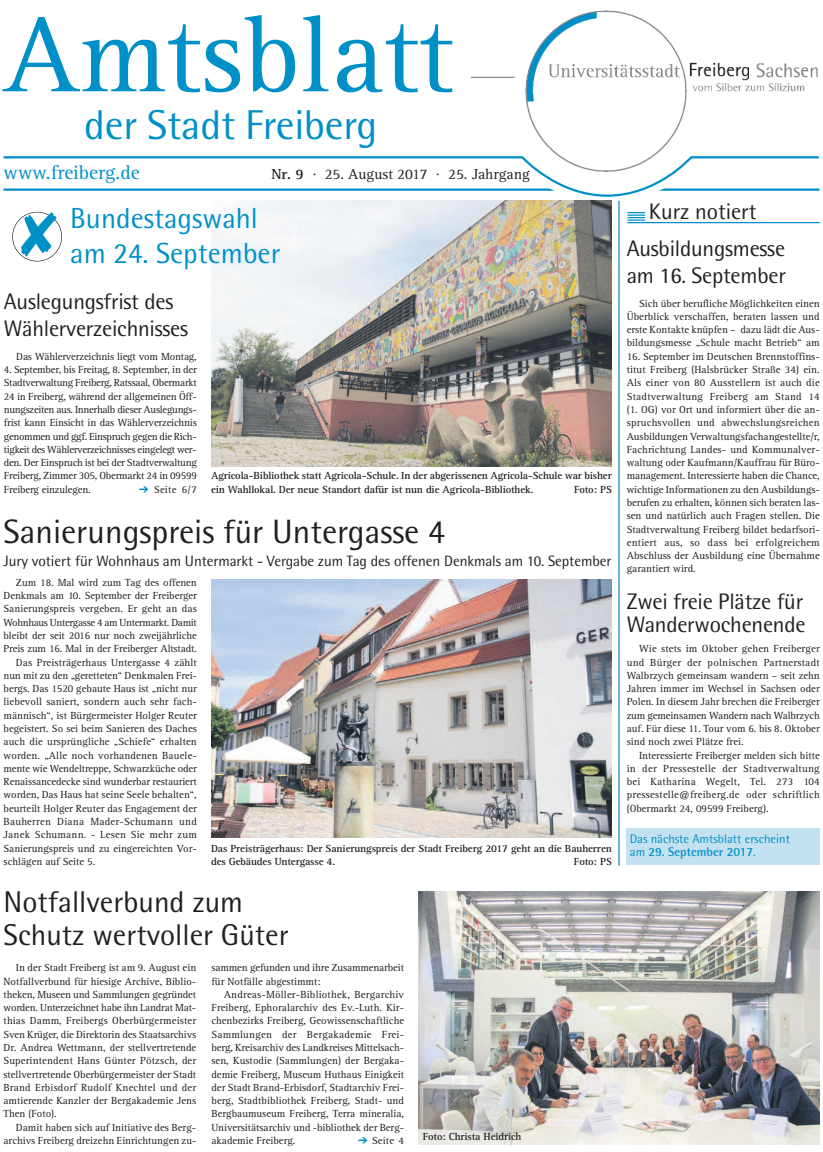
<style>
.page{position:relative;width:823px;height:1152px;background:#fff}
.page>*{position:absolute;margin:0;border:0;box-sizing:border-box;transform-origin:0 0}
.t1{font:109.75px "Rotis Serif";color:#0090c8}
.t2{font:41.75px "Rotis Semi Sans";letter-spacing:-.005em;color:#0090c8}
.t3{font:33.75px "Rotis Semi Sans";color:#231f20}
.t4{font:30px/32.8px "Rotis Semi Sans";color:#231f20}
.t5{font:29.12px/34.9px "Rotis Semi Sans";color:#0090c8}
.t6{font:22.5px/27px "Rotis Semi Sans";letter-spacing:-.01em;color:#231f20}
.t7{font:20px "Rotis Serif";color:#0090c8}
.t8{font:15px "Rotis Semi Sans";letter-spacing:-.005em;color:#231f20}
.t9{font:15px "Rotis Serif";color:#231f20}
.t10{font:12.5px/12.2px "Rotis Semi Sans";color:#0090c8}
.t11{font:10.62px/13.2px "Rotis Serif";color:#231f20;text-align:justify}
.t12{font:700 10.62px/13.2px "Rotis Serif";letter-spacing:-.01em;color:#231f20}
.t13{font:10.62px "Rotis Serif";letter-spacing:.02em;color:#231f20}
.t14{font:10.62px "Rotis Serif";letter-spacing:-.03em;color:#231f20}
.s1{font-weight:700}
</style>
<div class="page">
<svg style="left:3px;top:156px;width:817px;height:41px"></svg>
<img style="left:470px;top:63px;width:348px;height:111px">
<img style="left:520px;top:10px;width:234px;height:164px">
<hr style="left:618px;top:201px;width:1px;height:664px;background:#0090c8">
<img style="left:211px;top:201px;width:400px;height:265px">
<img style="left:211px;top:579px;width:400px;height:258px">
<img style="left:418px;top:891px;width:401px;height:253px">
<svg style="left:627px;top:212px;width:17px;height:9px"></svg>
<hr style="left:627px;top:222px;width:192px;height:1px;background:#0090c8">
<div style="left:12px;top:212px;width:50px;height:49px;border:1px solid #231f20;border-radius:50%"></div>
<div style="left:625px;top:828px;width:194px;height:37px;background:#c4e1f1"></div>
<h1 class="t1" style="left:4px;top:18px;width:451px">Amtsblatt</h1>
<h2 class="t2" style="left:84px;top:110px;width:294px">der Stadt Freiberg</h2>
<h3 class="t7" style="left:4px;top:166px;width:138px">www.freiberg.de</h3>
<h3 class="t9" style="left:271px;top:169px;width:260px"><span class="s1">Nr. 9</span> · 25. August 2017 · 25. Jahrgang</h3>
<h3 class="t5" style="left:19px;top:204px;width:262px;text-indent:51px">Bundestagswahl ✘ am 24. September</h3>
<h3 class="t6" style="left:4px;top:290px;width:185px">Auslegungsfrist des<br>Wählerverzeichnisses</h3>
<p class="t11" style="left:16px;top:351px;width:182px">Das Wählerverzeichnis liegt vom Montag,</p>
<p class="t11" style="left:4px;top:364px;width:194px">4. September, bis Freitag, 8. September, in der Stadtverwaltung Freiberg, Ratssaal, Obermarkt 24 in Freiberg, während der allgemeinen Öff&shy;nungszeiten aus. Innerhalb dieser Auslegungs&shy;frist kann Einsicht in das Wählerverzeichnis genommen und ggf. Einspruch gegen die Rich&shy;tigkeit des Wählerverzeichnisses eingelegt wer&shy;den. Der Einspruch ist bei der Stadtverwaltung Freiberg, Zimmer 305, Obermarkt 24 in 09599<br>Freiberg einzulegen.</p>
<p class="t11" style="left:154px;top:483px;width:44px">Seite 6/7</p>
<p class="t12" style="left:211px;top:470px;width:402px">Agricola-Bibliothek statt Agricola-Schule. In der abgerissenen Agricola-Schule war bisher ein Wahllokal. Der neue Standort dafür ist nun die Agricola-Bibliothek.</p>
<p class="t12" style="left:573px;top:483px;width:39px">Foto: PS</p>
<h3 class="t3" style="left:4px;top:520px;width:443px">Sanierungspreis für Untergasse 4</h3>
<h3 class="t8" style="left:4px;top:556px;width:609px">Jury votiert für Wohnhaus am Untermarkt - Vergabe zum Tag des offenen Denkmals am 10. September</h3>
<p class="t11" style="left:16px;top:576px;width:182px">Zum 18. Mal wird zum Tag des offenen</p>
<p class="t11" style="left:4px;top:590px;width:195px">Denkmals am 10. September der Freiberger</p>
<p class="t11" style="left:4px;top:603px;width:195px">Sanierungspreis vergeben. Er geht an das</p>
<p class="t14" style="left:4px;top:618px;width:195px">Wohnhaus Untergasse 4 am Untermarkt. Damit</p>
<p class="t11" style="left:4px;top:630px;width:195px">bleibt der seit 2016 nur noch zweijährliche</p>
<p class="t11" style="left:4px;top:643px;width:195px">Preis zum 16. Mal in der Freiberger Altstadt.</p>
<p class="t11" style="left:16px;top:656px;width:182px">Das Preisträgerhaus Untergasse 4 zählt</p>
<p class="t11" style="left:4px;top:670px;width:195px">nun mit zu den „geretteten“ Denkmalen Frei-</p>
<p class="t11" style="left:4px;top:683px;width:195px">bergs. Das 1520 gebaute Haus ist „nicht nur</p>
<p class="t11" style="left:4px;top:696px;width:195px">liebevoll saniert, sondern auch sehr fach-</p>
<p class="t11" style="left:4px;top:709px;width:195px">männisch“, ist Bürgermeister Holger Reuter</p>
<p class="t11" style="left:4px;top:723px;width:195px">begeistert. So sei beim Sanieren des Daches</p>
<p class="t11" style="left:4px;top:736px;width:195px">auch die ursprüngliche „Schiefe“ erhalten</p>
<p class="t11" style="left:4px;top:749px;width:195px">worden. „Alle noch vorhandenen Bauele-</p>
<p class="t11" style="left:4px;top:763px;width:195px">mente wie Wendeltreppe, Schwarzküche oder</p>
<p class="t11" style="left:4px;top:776px;width:195px">Renaissancedecke sind wunderbar restauriert</p>
<p class="t11" style="left:4px;top:789px;width:195px">worden, Das Haus hat seine Seele behalten“,</p>
<p class="t11" style="left:4px;top:802px;width:195px">beurteilt Holger Reuter das Engagement der</p>
<p class="t13" style="left:4px;top:818px;width:195px">Bauherren Diana Mader-Schumann und</p>
<p class="t13" style="left:4px;top:831px;width:195px">Janek Schumann. - Lesen Sie mehr zum</p>
<p class="t11" style="left:4px;top:842px;width:195px">Sanierungspreis und zu eingereichten Vor-</p>
<p class="t11" style="left:4px;top:856px;width:93px">schlägen auf Seite 5.</p>
<p class="t12" style="left:211px;top:842px;width:402px">Das Preisträgerhaus: Der Sanierungspreis der Stadt Freiberg 2017 geht an die Bauherren des Gebäudes Untergasse 4.</p>
<p class="t12" style="left:573px;top:856px;width:39px">Foto: PS</p>
<h3 class="t4" style="left:4px;top:888px;width:286px">Notfallverbund zum<br>Schutz wertvoller Güter</h3>
<p class="t11" style="left:4px;top:962px;width:194px;text-indent:12px">In der Stadt Freiberg ist am 9. August ein Notfallverbund für hiesige Archive, Biblio&shy;theken, Museen und Sammlungen gegründet worden. Unterzeichnet habe ihn Landrat Mat&shy;thias Damm, Freibergs Oberbürgermeister Sven Krüger, die Direktorin des Staatsarchivs Dr. Andrea Wettmann, der stellvertretende Superintendent Hans Günter Pötzsch, der stellvertretende Oberbürgermeister der Stadt Brand Erbisdorf Rudolf Knechtel und der amtierende Kanzler der Bergakademie Jens Then (Foto).</p>
<p class="t11" style="left:4px;top:1121px;width:194px;text-align:right">Damit haben sich auf Initiative des Berg&shy;archivs Freiberg dreizehn Einrichtungen zu-</p>
<p class="t11" style="left:211px;top:962px;width:194px">sammen gefunden und ihre Zusammenarbeit für Notfälle abgestimmt:</p>
<p class="t11" style="left:211px;top:988px;width:194px;text-indent:12px">Andreas-Möller-Bibliothek, Bergarchiv Freiberg, Ephoralarchiv des Ev.-Luth. Kir&shy;chenbezirks Freiberg, Geowissenschaftliche Sammlungen der Bergakademie Frei&shy;berg, Kreisarchiv des Landkreises Mittelsach&shy;sen, Kustodie (Sammlungen) der Bergaka&shy;demie Freiberg, Museum Huthaus Einigkeit der Stadt Brand-Erbisdorf, Stadtarchiv Frei&shy;berg, Stadtbibliothek Freiberg, Stadt- und Bergbaumuseum Freiberg, Terra mineralia, Universitätsarchiv und -bibliothek der Berg&shy;akademie Freiberg.</p>
<p class="t11" style="left:372px;top:1135px;width:33px">Seite 4</p>
<p class="t12" style="left:422px;top:1130px;width:100px">Foto: Christa Heidrich</p>
<h3 class="t6" style="left:648px;top:201px;width:109px">Kurz notiert</h3>
<h3 class="t6" style="left:626px;top:237px;width:160px">Ausbildungsmesse am 16. September</h3>
<p class="t11" style="left:626px;top:297px;width:194px;text-indent:12px">Sich über berufliche Möglichkeiten einen Überblick verschaffen, beraten lassen und erste Kontakte knüpfen – dazu lädt die Aus&shy;bildungsmesse „Schule macht Betrieb“ am</p>
<p class="t11" style="left:626px;top:351px;width:194px">16. September im Deutschen Brennstoffins&shy;titut Freiberg (Halsbrücker Straße 34) ein.<br>Als einer von 80 Ausstellern ist auch die Stadtverwaltung Freiberg am Stand 14 (1. OG) vor Ort und informiert über die an&shy;spruchsvollen und abwechslungsreichen Ausbildungen Verwaltungsfachangestellte/r, Fachrichtung Landes- und Kommunalver&shy;waltung oder Kaufmann/Kauffrau für Büro&shy;management. Interessierte haben die Chance, wichtige Informationen zu den Ausbildungs&shy;berufen zu erhalten, können sich beraten las&shy;sen und natürlich auch Fragen stellen. Die Stadtverwaltung Freiberg bildet bedarfsori&shy;entiert aus, so dass bei erfolgreichem Abschluss der Ausbildung eine Übernahme garantiert wird.</p>
<h3 class="t6" style="left:626px;top:592px;width:180px;line-height:23.2px">Zwei freie Plätze für<br>Wanderwochenende</h3>
<p class="t11" style="left:626px;top:643px;width:194px;text-indent:12px">Wie stets im Oktober gehen Freiberger und Bürger der polnischen Partnerstadt Walbrzych gemeinsam wandern – seit zehn Jahren immer im Wechsel in Sachsen oder Polen. In diesem Jahr brechen die Freiberger zum gemeinsamen Wandern nach Walbrzych auf. Für diese 11. Tour vom 6. bis 8. Oktober sind noch zwei Plätze frei.</p>
<p class="t11" style="left:626px;top:749px;width:194px;text-indent:12px">Interessierte Freiberger melden sich bitte in der Pressestelle der Stadtverwaltung bei Katharina Wegelt, Tel. 273 104 pressestelle@freiberg.de oder schriftlich (Obermarkt 24, 09599 Freiberg).</p>
<p class="t10" style="left:629px;top:834px;width:161px">Das nächste Amtsblatt erscheint am <span class="s1">29. September 2017</span>.</p>
</div>
